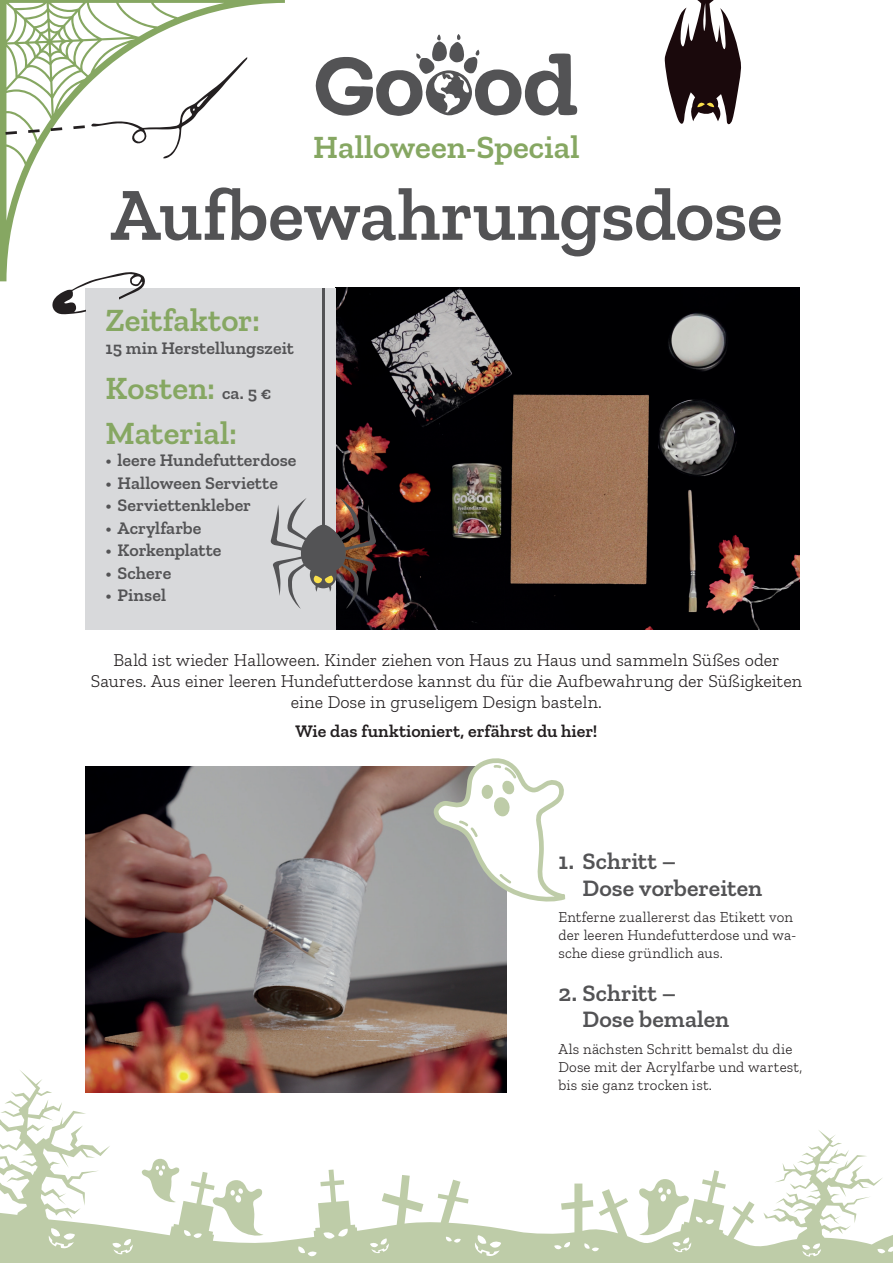
<style>
.page{position:relative;width:893px;height:1263px;background:#fff}
.page>*{position:absolute;margin:0;border:0;box-sizing:border-box;transform-origin:0 0}
.t1{font:600 75px "Zilla Slab";letter-spacing:-.005em;color:#535355}
.t2{font:600 33px/45px "Zilla Slab";color:#86a762}
.t3{font:600 24px/26.5px "Zilla Slab";color:#535355}
.t4{font:300 18px/21px "Zilla Slab";color:#231f20;text-align:center}
.t5{font:600 18px "Zilla Slab";color:#535355}
.t6{font:600 18px "Zilla Slab";letter-spacing:.005em;color:#231f20}
.t7{font:300 15px/18px "Zilla Slab";letter-spacing:.01em;color:#231f20}
.s1{font-size:18px;color:#535355}
</style>
<div class="page">
<svg style="left:0;top:1069px;width:893px;height:194px"></svg>
<svg style="left:0;top:0;width:285px;height:281px"></svg>
<img style="left:336px;top:288px;width:463px;height:341px">
<svg style="left:315px;top:34px;width:263px;height:82px"></svg>
<svg style="left:0;top:57px;width:255px;height:106px"></svg>
<svg style="left:664px;top:0;width:78px;height:125px"></svg>
<div style="left:85px;top:288px;width:251px;height:341px;background:#d8d9db"></div>
<svg style="left:52px;top:272px;width:94px;height:43px"></svg>
<div style="left:86px;top:288px;width:32px;height:31px;background:#d8d9db"></div>
<hr style="left:322px;top:288px;width:3px;height:240px;background:#535355">
<img style="left:270px;top:498px;width:106px;height:111px">
<img style="left:85px;top:766px;width:421px;height:326px">
<svg style="left:430px;top:758px;width:136px;height:146px"></svg>
<h2 class="t2" style="left:313px;top:124px;width:268px">Halloween-Special</h2>
<h1 class="t1" style="left:110px;top:173px;width:674px">Aufbewahrungsdose</h1>
<h2 class="t2" style="left:105px;top:298px;width:156px">Zeitfaktor:</h2>
<p class="t5" style="left:105px;top:337px;width:190px">15 min Herstellungszeit</p>
<h2 class="t2" style="left:105px;top:365px;width:168px">Kosten: <span class="s1">ca. 5 €<br></span>Material:</h2>
<p class="t5" style="left:105px;top:450px;width:193px">• leere Hundefutterdose</p>
<p class="t5" style="left:105px;top:472px;width:174px">• Halloween Serviette</p>
<p class="t5" style="left:105px;top:495px;width:147px">• Serviettenkleber</p>
<p class="t5" style="left:105px;top:517px;width:97px">• Acrylfarbe</p>
<p class="t5" style="left:105px;top:540px;width:118px">• Korkenplatte</p>
<p class="t5" style="left:105px;top:562px;width:67px">• Schere</p>
<p class="t5" style="left:105px;top:585px;width:62px">• Pinsel</p>
<p class="t4" style="left:91px;top:649px;width:712px">Bald ist wieder Halloween. Kinder ziehen von Haus zu Haus und sammeln Süßes oder<br>Saures. Aus einer leeren Hundefutterdose kannst du für die Aufbewahrung der Süßigkeiten eine Dose in gruseligem Design basteln.</p>
<p class="t6" style="left:295px;top:721px;width:303px">Wie das funktioniert, erfährst du hier!</p>
<h3 class="t3" style="left:582px;top:848px;width:181px;text-indent:-24px">1. Schritt –<br>Dose vorbereiten</h3>
<p class="t7" style="left:558px;top:908px;width:239px">Entferne zuallererst das Etikett von der leeren Hundefutterdose und wa&shy;sche diese gründlich aus.</p>
<h3 class="t3" style="left:582px;top:979px;width:148px;text-indent:-24px">2. Schritt –<br>Dose bemalen</h3>
<p class="t7" style="left:558px;top:1040px;width:245px">Als nächsten Schritt bemalst du die<br>Dose mit der Acrylfarbe und wartest, bis sie ganz trocken ist.</p>
</div>
